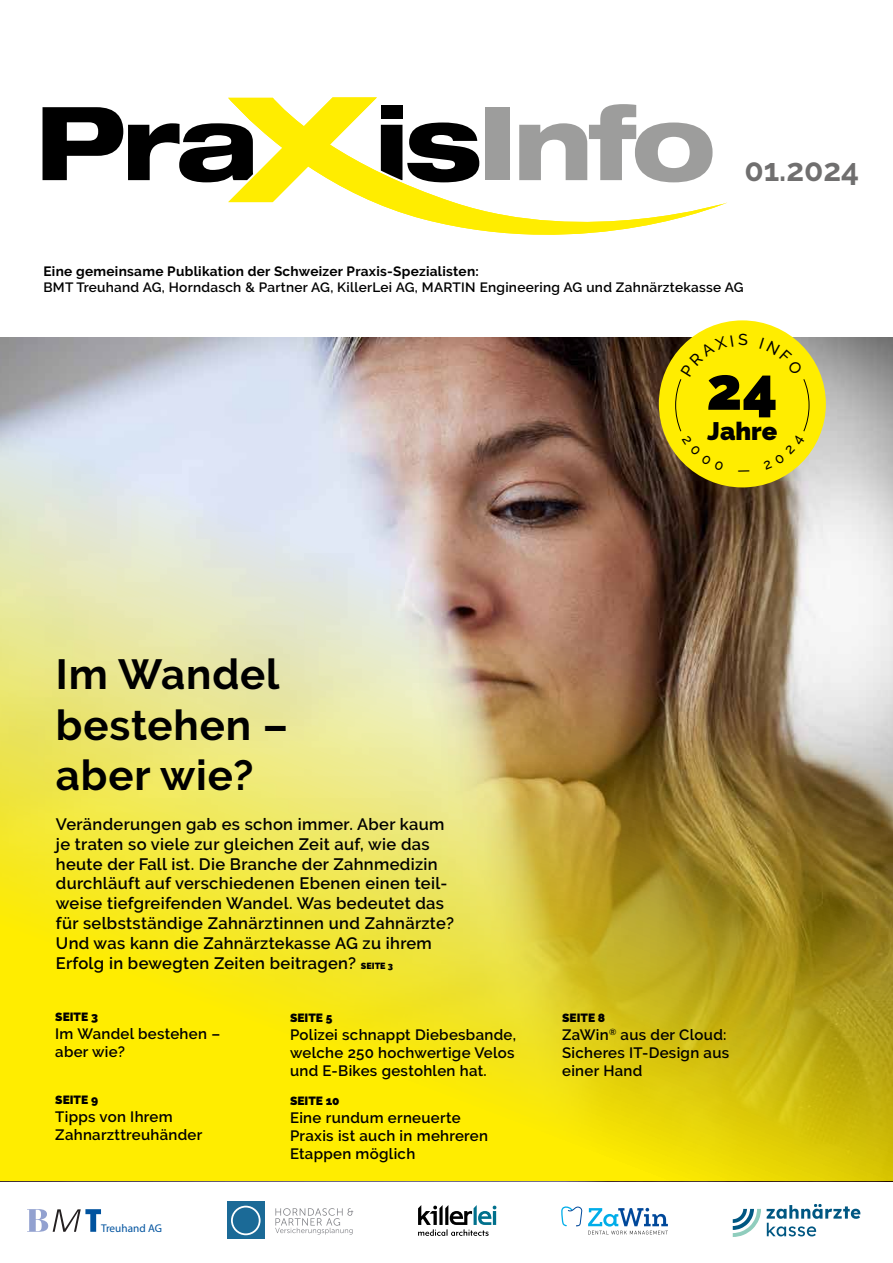
<style>
.page{position:relative;width:893px;height:1263px;background:#fff}
.page>*{position:absolute;margin:0;border:0;box-sizing:border-box;transform-origin:0 0}
.t1{font:800 59.85px "Raleway";color:#000}
.t2{font:700 42px/50.4px "Raleway";letter-spacing:.02em;color:#000}
.t3{font:700 31.5px "Raleway";color:#706f6f}
.t4{font:800 25.5px "Raleway";color:#000}
.t5{font:600 16.5px/19.8px "Raleway";letter-spacing:.02em;color:#000}
.t6{font:600 15px/18px "Raleway";letter-spacing:.02em;color:#000}
.t7{font:600 13.5px/16.5px "Raleway";letter-spacing:.02em;color:#000}
.t8{font:800 12px "Raleway";color:#000}
.t9{font:11.25px "Myriad Pro";color:#00539f}
.s1{font-weight:700}
.s2{font-weight:800;font-size:9px}
</style>
<div class="page">
<img style="left:0;top:338px;width:893px;height:843px">
<svg style="left:228px;top:97px;width:499px;height:138px"></svg>
<svg style="left:43px;top:107px;width:210px;height:75px"></svg>
<svg style="left:27px;top:1209px;width:74px;height:23px"></svg>
<div style="left:227px;top:1201px;width:38px;height:38px;background:#1b6a97"></div>
<svg style="left:231px;top:1206px;width:30px;height:29px"></svg>
<svg style="left:275px;top:1208px;width:78px;height:27px"></svg>
<svg style="left:418px;top:1205px;width:78px;height:31px"></svg>
<svg style="left:561px;top:1206px;width:107px;height:28px"></svg>
<svg style="left:767px;top:1204px;width:93px;height:32px"></svg>
<svg style="left:733px;top:1209px;width:28px;height:28px"></svg>
<svg style="left:659px;top:320px;width:167px;height:167px;background:#eada20"></svg>
<p class="t3" style="left:744px;top:152px;width:116px">01.2024</p>
<p class="t7" style="left:43px;top:262px;width:702px"><span class="s1">Eine gemeinsame Publikation der Schweizer Praxis-Spezialisten:<br></span>BMT Treuhand AG, Horndasch &amp; Partner AG, KillerLei AG, MARTIN Engineering AG und Zahnärztekasse AG</p>
<p class="t1" style="left:706px;top:354px;width:72px">24</p>
<p class="t4" style="left:707px;top:416px;width:72px">Jahre</p>
<p class="t2" style="left:56px;top:649px;width:234px">Im Wandel bestehen – aber wie?</p>
<p class="t5" style="left:56px;top:814px;width:400px">Veränderungen gab es schon immer. Aber kaum je traten so viele zur gleichen Zeit auf, wie das heute der Fall ist. Die Branche der Zahnmedizin durchläuft auf verschiedenen Ebenen einen teil&shy;weise tiefgreifenden Wandel. Was bedeutet das für selbstständige Zahnärztinnen und Zahnärzte?<br>Und was kann die Zahnärztekasse AG zu ihrem Erfolg in bewegten Zeiten beitragen? <span class="s2">SEITE 3</span></p>
<p class="t8" style="left:55px;top:1010px;width:44px">SEITE 3</p>
<p class="t6" style="left:55px;top:1024px;width:166px">Im Wandel bestehen – aber wie?</p>
<p class="t8" style="left:55px;top:1092px;width:44px">SEITE 9</p>
<p class="t6" style="left:55px;top:1107px;width:149px">Tipps von Ihrem<br>Zahnarzttreuhänder</p>
<p class="t9" style="left:101px;top:1221px;width:62px">Treuhand AG</p>
<p class="t8" style="left:290px;top:1011px;width:44px">SEITE 5</p>
<p class="t6" style="left:290px;top:1026px;width:228px;text-align:justify">Polizei schnappt Diebesbande, welche 250 hochwertige Velos und E-Bikes gestohlen hat.</p>
<p class="t8" style="left:290px;top:1094px;width:51px">SEITE 10</p>
<p class="t6" style="left:290px;top:1109px;width:199px">Eine rundum erneuerte<br>Praxis ist auch in mehreren<br>Etappen möglich</p>
<p class="t8" style="left:562px;top:1011px;width:45px">SEITE 8</p>
<p class="t6" style="left:562px;top:1026px;width:169px">ZaWin<sup>®</sup> aus der Cloud:<br>Sicheres IT-Design aus einer Hand</p>
</div>
